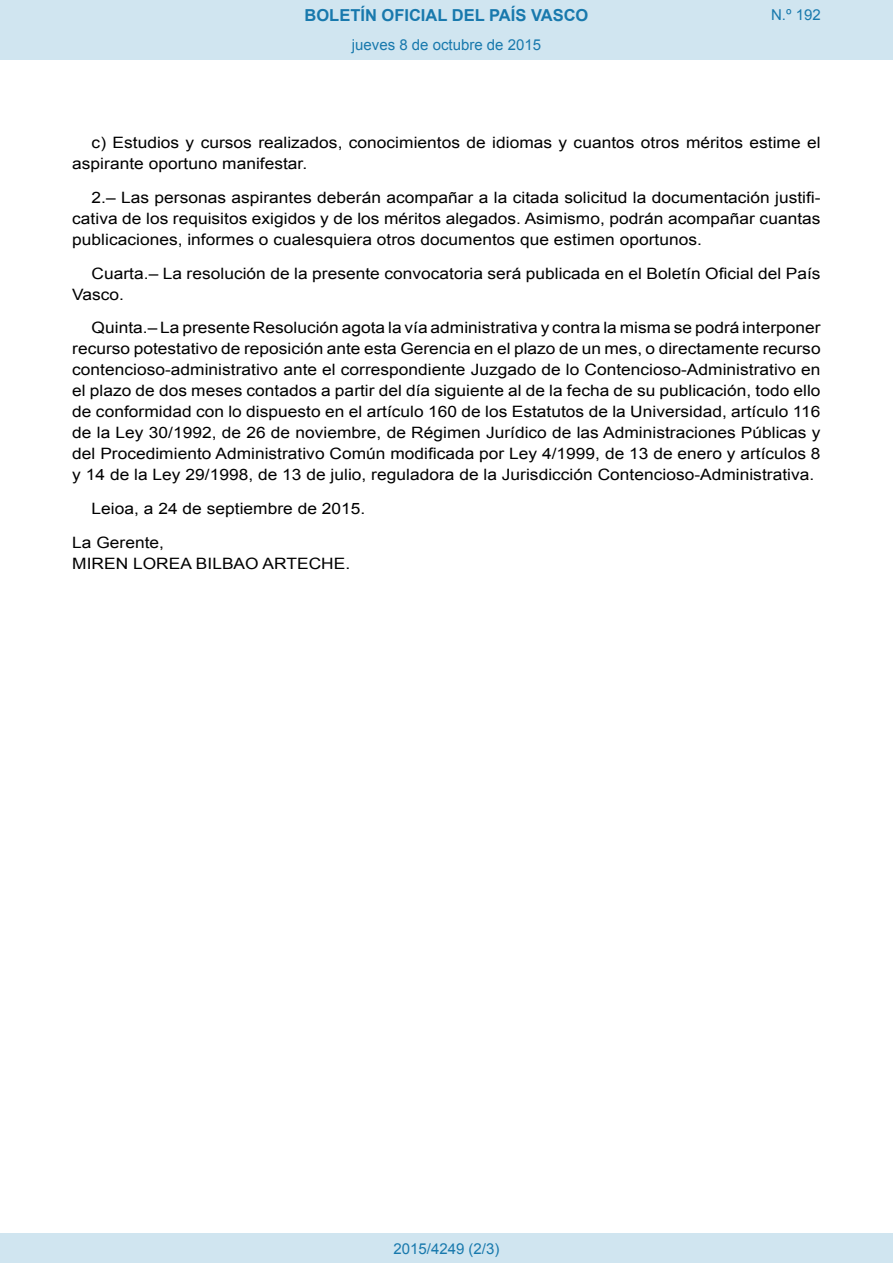
<style>
.page{position:relative;width:893px;height:1263px;background:#fff}
.page>*{position:absolute;margin:0;border:0;box-sizing:border-box;transform-origin:0 0}
.t1{font:700 16.5px "Arial";color:#1879ad}
.BOPVDetalle{font:15.6px/21px "Arial";color:#000;scale:1.11 1}
.BOPVFirmaLugFec{font:15.6px "Arial";color:#000;scale:1.11 1}
.BOPVFirmaNombre{font:15.6px "Arial";color:#000;scale:1.11 1}
.BOPVFirmaPuesto{font:15.6px "Arial";color:#000;scale:1.11 1}
.Paginacion_Centro{font:15px "Arial";color:#1879ad}
</style>
<div class="page">
<div style="left:0;top:0;width:893px;height:60px;background:#d0e5f0"></div>
<div style="left:0;top:1233px;width:893px;height:30px;background:#d0e5f0"></div>
<p class="t1" style="left:305px;top:4px;width:285px">BOLETÍN OFICIAL DEL PAÍS VASCO</p>
<p class="Paginacion_Centro" style="left:352px;top:35px;width:191px">jueves 8 de octubre de 2015</p>
<p class="Paginacion_Centro" style="left:771px;top:5px;width:51px">N.º 192</p>
<p class="BOPVDetalle" style="left:72px;top:132px;width:676px;text-indent:19px">c) Estudios y cursos realizados, conocimientos de idiomas y cuantos otros méritos estime el aspirante oportuno manifestar.</p>
<p class="BOPVDetalle" style="left:72px;top:187px;width:676px;text-align:justify;text-indent:19px">2.– Las personas aspirantes deberán acompañar a la citada solicitud la documentación justifi&shy;cativa de los requisitos exigidos y de los méritos alegados. Asimismo, podrán acompañar cuantas publicaciones, informes o cualesquiera otros documentos que estimen oportunos.</p>
<p class="BOPVDetalle" style="left:72px;top:263px;width:676px;text-indent:19px">Cuarta.– La resolución de la presente convocatoria será publicada en el Boletín Oficial del País<br>Vasco.</p>
<p class="BOPVDetalle" style="left:72px;top:318px;width:676px;text-align:justify;text-indent:19px">Quinta.– La presente Resolución agota la vía administrativa y contra la misma se podrá interponer recurso potestativo de reposición ante esta Gerencia en el plazo de un mes, o directamente recurso contencioso-administrativo ante el correspondiente Juzgado de lo Contencioso-Administrativo en el plazo de dos meses contados a partir del día siguiente al de la fecha de su publicación, todo ello de conformidad con lo dispuesto en el artículo 160 de los Estatutos de la Universidad, artículo 116 de la Ley 30/1992, de 26 de noviembre, de Régimen Jurídico de las Administraciones Públicas y del Procedimiento Administrativo Común modificada por Ley 4/1999, de 13 de enero y artículos 8 y 14 de la Ley 29/1998, de 13 de julio, reguladora de la Jurisdicción Contencioso-Administrativa.</p>
<p class="BOPVFirmaLugFec" style="left:92px;top:498px;width:248px">Leioa, a 24 de septiembre de 2015.</p>
<p class="BOPVFirmaPuesto" style="left:72px;top:532px;width:84px">La Gerente,</p>
<p class="BOPVFirmaNombre" style="left:72px;top:553px;width:252px">MIREN LOREA BILBAO ARTECHE.</p>
<p class="Paginacion_Centro" style="left:393px;top:1238px;width:107px">2015/4249 (2/3)</p>
</div>
